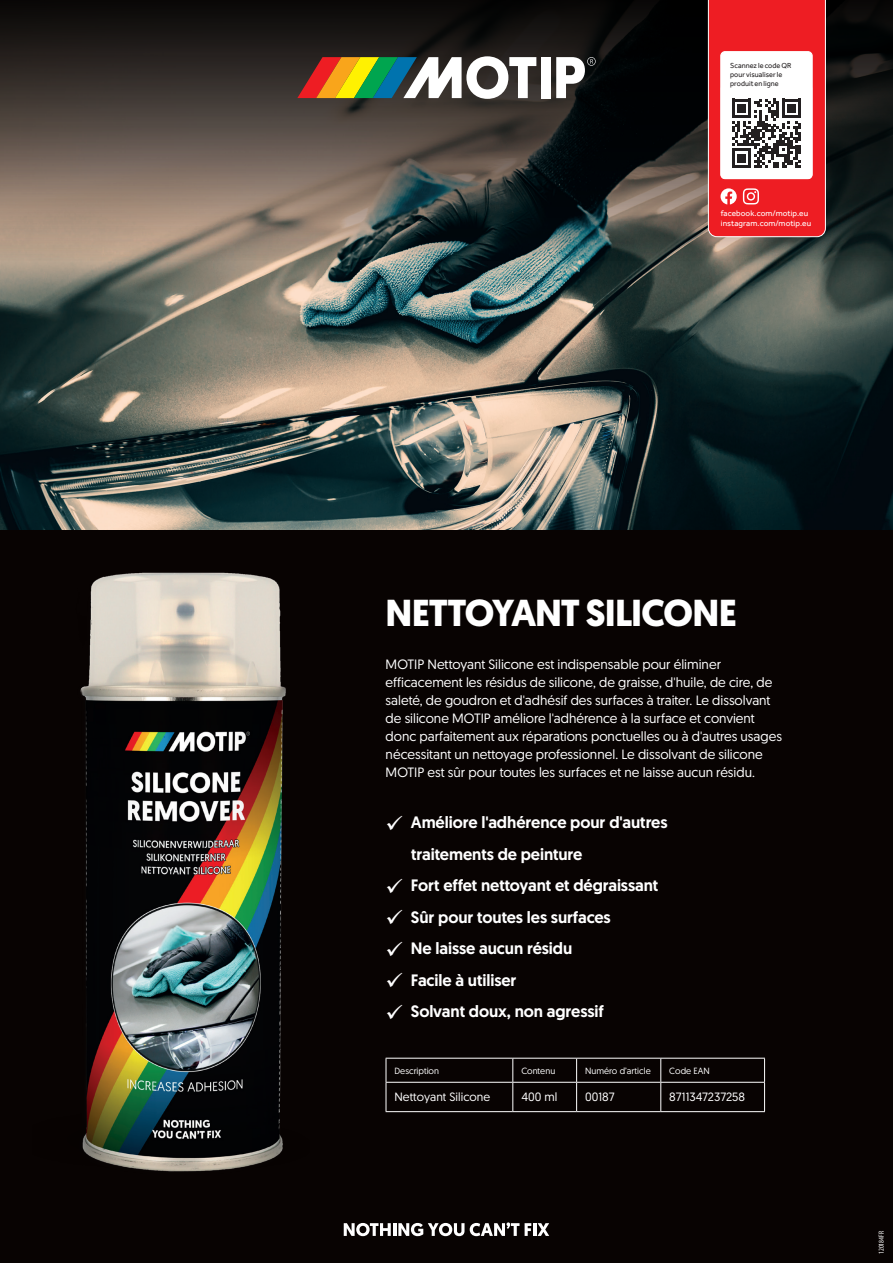
<style>
.page{position:relative;width:893px;height:1263px;background:#080302}
.page>*{position:absolute;margin:0;border:0;box-sizing:border-box;transform-origin:0 0}
.t1{font:700 37.5px "Geomanist";letter-spacing:-.03em;color:#fff}
.t2{font:500 16.5px/31.5px "Geomanist";letter-spacing:-.005em;color:#fff}
.t3{font:13.5px/18px "Geomanist";color:#fff}
.t4{font:12px "Geomanist";color:#fff}
.t5{font:9px "Geomanist";color:#fff}
.t6{font:8.25px/9.9px "Effra";letter-spacing:.01em;color:#fff}
.t7{font:7.5px/9px "Effra";letter-spacing:.01em;color:#231f20}
.t8{font:condensed 7.5px "Myriad Pro";color:#fff}
</style>
<div class="page">
<img style="left:0;top:261px;width:893px;height:268px">
<svg style="left:344px;top:1222px;width:175px;height:14px"></svg>
<svg style="left:525px;top:1223px;width:24px;height:13px"></svg>
<svg style="left:0;top:0;width:893px;height:261px"></svg>
<div style="left:541px;top:57px;width:10px;height:41px;background:#fff"></div>
<svg style="left:297px;top:56px;width:239px;height:43px;background:#918d6f"></svg>
<svg style="left:556px;top:57px;width:40px;height:41px"></svg>
<img style="left:80px;top:572px;width:206px;height:600px">
<hr style="left:386px;top:1058px;width:127px;height:1px;background:#fff">
<hr style="left:513px;top:1058px;width:64px;height:1px;background:#fff">
<hr style="left:577px;top:1058px;width:84px;height:1px;background:#fff">
<hr style="left:661px;top:1058px;width:104px;height:1px;background:#fff">
<hr style="left:386px;top:1082px;width:127px;height:1px;background:#fff">
<svg style="left:386px;top:1058px;width:1px;height:53px"></svg>
<hr style="left:513px;top:1082px;width:64px;height:1px;background:#fff">
<svg style="left:512px;top:1058px;width:1px;height:53px"></svg>
<hr style="left:577px;top:1082px;width:84px;height:1px;background:#fff">
<svg style="left:576px;top:1058px;width:1px;height:53px"></svg>
<hr style="left:661px;top:1082px;width:104px;height:1px;background:#fff">
<svg style="left:660px;top:1058px;width:1px;height:53px"></svg>
<svg style="left:764px;top:1058px;width:1px;height:53px"></svg>
<hr style="left:386px;top:1111px;width:127px;height:1px;background:#fff">
<hr style="left:513px;top:1111px;width:64px;height:1px;background:#fff">
<hr style="left:577px;top:1111px;width:84px;height:1px;background:#fff">
<hr style="left:661px;top:1111px;width:104px;height:1px;background:#fff">
<svg style="left:708px;top:0;width:118px;height:237px;background:#df6d71"></svg>
<p class="t7" style="left:730px;top:61px;width:63px">Scannez le code QR pour visualiser le produit en ligne</p>
<p class="t6" style="left:721px;top:209px;width:92px">facebook.com/motip.eu instagram.com/motip.eu</p>
<h1 class="t1" style="left:386px;top:587px;width:353px">NETTOYANT SILICONE</h1>
<p class="t3" style="left:386px;top:655px;width:398px">MOTIP Nettoyant Silicone est indispensable pour éliminer efficacement les résidus de silicone, de graisse, d'huile, de cire, de saleté, de goudron et d'adhésif des surfaces à traiter. Le dissolvant de silicone MOTIP améliore l'adhérence à la surface et convient donc parfaitement aux réparations ponctuelles ou à d'autres usages nécessitant un nettoyage professionnel. Le dissolvant de silicone MOTIP est sûr pour toutes les surfaces et ne laisse aucun résidu.</p>
<p class="t2" style="left:411px;top:806px;width:258px;text-indent:-25px">✓ Améliore l'adhérence pour d'autres traitements de peinture</p>
<p class="t2" style="left:386px;top:869px;width:274px">✓ Fort effet nettoyant et dégraissant</p>
<p class="t2" style="left:386px;top:901px;width:227px">✓ Sûr pour toutes les surfaces</p>
<p class="t2" style="left:386px;top:932px;width:188px">✓ Ne laisse aucun résidu</p>
<p class="t2" style="left:386px;top:964px;width:132px">✓ Facile à utiliser</p>
<p class="t2" style="left:386px;top:995px;width:220px">✓ Solvant doux, non agressif</p>
<p class="t5" style="left:394px;top:1064px;width:46px">Description</p>
<p class="t5" style="left:521px;top:1064px;width:35px">Contenu</p>
<p class="t5" style="left:585px;top:1064px;width:67px">Numéro d’article</p>
<p class="t5" style="left:669px;top:1064px;width:42px">Code EAN</p>
<p class="t4" style="left:394px;top:1089px;width:97px">Nettoyant Silicone</p>
<p class="t4" style="left:521px;top:1089px;width:37px">400 ml</p>
<p class="t4" style="left:585px;top:1089px;width:31px">00187</p>
<p class="t4" style="left:669px;top:1089px;width:77px">8711347237258</p>
<p class="t8" style="left:877px;top:1254px;width:24px;rotate:-90deg">120184FR</p>
</div>
